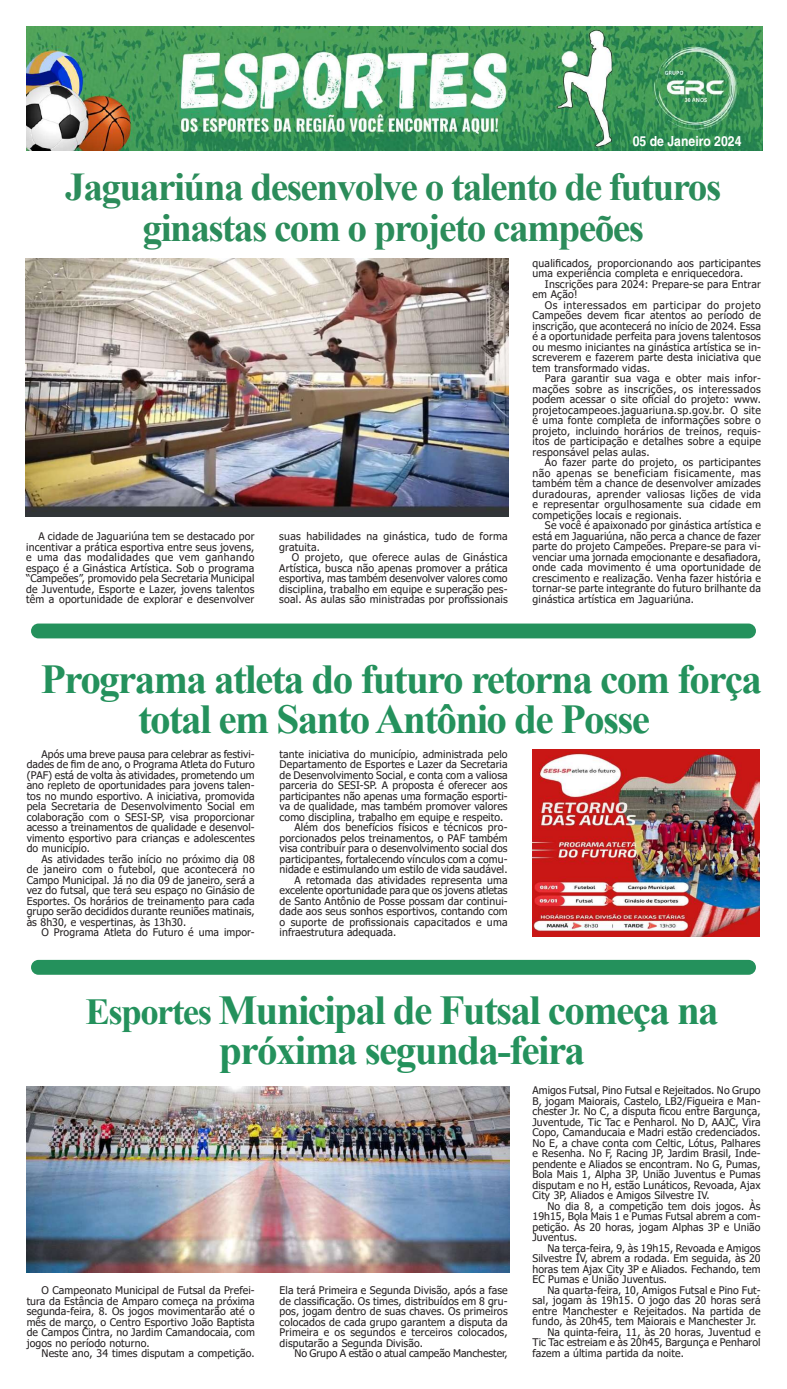
<style>
.page{position:relative;width:787px;height:1389px;background:#fff}
.page>*{position:absolute;margin:0;border:0;box-sizing:border-box;transform-origin:0 0}
.t1{font:700 41.12px/40.2px "Times New Roman";letter-spacing:-.04em;color:#24915c;text-align:center}
.t2{font:700 39.38px/40.2px "Times New Roman";letter-spacing:-.04em;color:#2b8c5a;text-align:center}
.t3{font:700 13.91px "Helvetica";color:#fff;scale:.88 1}
.t4{font:10.5px/10.5px "Tahoma";letter-spacing:.01em;color:#231f20;text-align:justify}
.s1{font-size:36.75px}
</style>
<div class="page">
<img style="left:26px;top:26px;width:735px;height:124px">
<div style="left:31px;top:624px;width:724px;height:14px;background:#24915c;border-radius:7px"></div>
<div style="left:31px;top:960px;width:724px;height:15px;background:#24915c;border-radius:7px"></div>
<img style="left:25px;top:259px;width:483px;height:258px">
<img style="left:532px;top:750px;width:227px;height:187px">
<img style="left:27px;top:1086px;width:482px;height:187px">
<h3 class="t3" style="left:632px;top:133px;width:125px">05 de Janeiro 2024</h3>
<h2 class="t2" style="left:65px;top:166px;width:657px">Jaguariúna desenvolve o talento de futuros ginastas com o projeto campeões</h2>
<p class="t4" style="left:26px;top:532px;width:230px;text-indent:12px">A cidade de Jaguariúna tem se destacado por incentivar a prática esportiva entre seus jovens, e uma das modalidades que vem ganhando espaço é a Ginástica Artística. Sob o programa “Campeões”, promovido pela Secretaria Municipal de Juventude, Esporte e Lazer, jovens talentos têm a oportunidade de explorar e desenvolver</p>
<p class="t4" style="left:279px;top:532px;width:230px">suas habilidades na ginástica, tudo de forma gratuita.</p>
<p class="t4" style="left:279px;top:553px;width:230px;text-indent:12px">O projeto, que oferece aulas de Ginástica Artística, busca não apenas promover a prática esportiva, mas também desenvolver valores como disciplina, trabalho em equipe e superação pes&shy;soal. As aulas são ministradas por profissionais</p>
<p class="t4" style="left:532px;top:258px;width:230px">qualificados, proporcionando aos participantes uma experiência completa e enriquecedora.</p>
<p class="t4" style="left:532px;top:279px;width:230px;text-indent:12px">Inscrições para 2024: Prepare-se para Entrar em Ação!</p>
<p class="t4" style="left:532px;top:300px;width:230px;text-indent:12px">Os interessados em participar do projeto Campeões devem ficar atentos ao período de inscrição, que acontecerá no início de 2024. Essa é a oportunidade perfeita para jovens talentosos ou mesmo iniciantes na ginástica artística se in&shy;screverem e fazerem parte desta iniciativa que tem transformado vidas.</p>
<p class="t4" style="left:532px;top:374px;width:230px;text-indent:12px">Para garantir sua vaga e obter mais infor&shy;mações sobre as inscrições, os interessados podem acessar o site oficial do projeto: www. projetocampeoes.jaguariuna.sp.gov.br. O site é uma fonte completa de informações sobre o projeto, incluindo horários de treinos, requis&shy;itos de participação e detalhes sobre a equipe responsável pelas aulas.</p>
<p class="t4" style="left:532px;top:458px;width:230px;text-indent:12px">Ao fazer parte do projeto, os participantes não apenas se beneficiam fisicamente, mas também têm a chance de desenvolver amizades duradouras, aprender valiosas lições de vida e representar orgulhosamente sua cidade em competições locais e regionais.</p>
<p class="t4" style="left:532px;top:521px;width:230px;text-indent:12px">Se você é apaixonado por ginástica artística e está em Jaguariúna, não perca a chance de fazer parte do projeto Campeões. Prepare-se para vi&shy;venciar uma jornada emocionante e desafiadora, onde cada movimento é uma oportunidade de crescimento e realização. Venha fazer história e tornar-se parte integrante do futuro brilhante da ginástica artística em Jaguariúna.</p>
<h1 class="t1" style="left:41px;top:658px;width:722px">Programa atleta do futuro retorna com força total em Santo Antônio de Posse</h1>
<p class="t4" style="left:27px;top:749px;width:229px;text-indent:15px">Após uma breve pausa para celebrar as festivi&shy;dades de fim de ano, o Programa Atleta do Futuro (PAF) está de volta às atividades, prometendo um ano repleto de oportunidades para jovens talen&shy;tos no mundo esportivo. A iniciativa, promovida pela Secretaria de Desenvolvimento Social em colaboração com o SESI-SP, visa proporcionar acesso a treinamentos de qualidade e desenvol&shy;vimento esportivo para crianças e adolescentes do município.</p>
<p class="t4" style="left:27px;top:854px;width:229px;text-indent:15px">As atividades terão início no próximo dia 08 de janeiro com o futebol, que acontecerá no Campo Municipal. Já no dia 09 de janeiro, será a vez do futsal, que terá seu espaço no Ginásio de Esportes. Os horários de treinamento para cada grupo serão decididos durante reuniões matinais, às 8h30, e vespertinas, às 13h30.</p>
<p class="t4" style="left:42px;top:928px;width:214px">O Programa Atleta do Futuro é uma impor-</p>
<p class="t4" style="left:279px;top:749px;width:229px">tante iniciativa do município, administrada pelo</p>
<p class="t4" style="left:279px;top:760px;width:229px">Departamento de Esportes e Lazer da Secretaria</p>
<p class="t4" style="left:279px;top:770px;width:229px">de Desenvolvimento Social, e conta com a valiosa</p>
<p class="t4" style="left:279px;top:781px;width:229px">parceria do SESI-SP. A proposta é oferecer aos</p>
<p class="t4" style="left:279px;top:791px;width:229px">participantes não apenas uma formação esporti-</p>
<p class="t4" style="left:279px;top:802px;width:229px">va de qualidade, mas também promover valores</p>
<p class="t4" style="left:279px;top:812px;width:225px">como disciplina, trabalho em equipe e respeito.</p>
<p class="t4" style="left:294px;top:823px;width:214px">Além dos benefícios físicos e técnicos pro-</p>
<p class="t4" style="left:279px;top:833px;width:229px">porcionados pelos treinamentos, o PAF também</p>
<p class="t4" style="left:279px;top:844px;width:229px">visa contribuir para o desenvolvimento social dos</p>
<p class="t4" style="left:279px;top:854px;width:229px">participantes, fortalecendo vínculos com a comu-</p>
<p class="t4" style="left:279px;top:865px;width:229px">nidade e estimulando um estilo de vida saudável.</p>
<p class="t4" style="left:294px;top:875px;width:215px">A retomada das atividades representa uma</p>
<p class="t4" style="left:279px;top:886px;width:229px">excelente oportunidade para que os jovens atletas</p>
<p class="t4" style="left:279px;top:896px;width:229px">de Santo Antônio de Posse possam dar continui-</p>
<p class="t4" style="left:279px;top:907px;width:229px">dade aos seus sonhos esportivos, contando com</p>
<p class="t4" style="left:279px;top:917px;width:229px">o suporte de profissionais capacitados e uma</p>
<p class="t4" style="left:279px;top:928px;width:118px">infraestrutura adequada.</p>
<h1 class="t1" style="left:85px;top:989px;width:634px"><span class="s1">Esportes</span> Municipal de Futsal começa na próxima segunda-feira</h1>
<p class="t4" style="left:27px;top:1286px;width:229px;text-indent:15px">O Campeonato Municipal de Futsal da Prefei&shy;tura da Estância de Amparo começa na próxima segunda-feira, 8. Os jogos movimentarão até o mês de março, o Centro Esportivo João Baptista de Campos Cintra, no Jardim Camandocaia, com jogos no período noturno.</p>
<p class="t4" style="left:42px;top:1349px;width:214px">Neste ano, 34 times disputam a competição.</p>
<p class="t4" style="left:279px;top:1286px;width:229px">Ela terá Primeira e Segunda Divisão, após a fase de classificação. Os times, distribuídos em 8 gru&shy;pos, jogam dentro de suas chaves. Os primeiros colocados de cada grupo garantem a disputa da Primeira e os segundos e terceiros colocados, disputarão a Segunda Divisão.</p>
<p class="t4" style="left:294px;top:1349px;width:215px">No Grupo A estão o atual campeão Manchester,</p>
<p class="t4" style="left:532px;top:1086px;width:229px">Amigos Futsal, Pino Futsal e Rejeitados. No Grupo B, jogam Maiorais, Castelo, LB2/Figueira e Man&shy;chester Jr. No C, a disputa ficou entre Bargunça, Juventude, Tic Tac e Penharol. No D, AAJC, Vira Copo, Camanducaia e Madri estão credenciados.<br>No E, a chave conta com Celtic, Lótus, Palhares e Resenha. No F, Racing JP, Jardim Brasil, Inde&shy;pendente e Aliados se encontram. No G, Pumas, Bola Mais 1, Alpha 3P, União Juventus e Pumas disputam e no H, estão Lunáticos, Revoada, Ajax City 3P, Aliados e Amigos Silvestre IV.</p>
<p class="t4" style="left:532px;top:1201px;width:229px;text-indent:15px">No dia 8, a competição tem dois jogos. Às 19h15, Bola Mais 1 e Pumas Futsal abrem a com&shy;petição. Às 20 horas, jogam Alphas 3P e União Juventus.</p>
<p class="t4" style="left:532px;top:1243px;width:229px;text-indent:15px">Na terça-feira, 9, às 19h15, Revoada e Amigos Silvestre IV, abrem a rodada. Em seguida, às 20 horas tem Ajax City 3P e Aliados. Fechando, tem EC Pumas e União Juventus.</p>
<p class="t4" style="left:547px;top:1285px;width:214px">Na quarta-feira, 10, Amigos Futsal e Pino Fut-</p>
<p class="t4" style="left:532px;top:1296px;width:229px">sal, jogam às 19h15. O jogo das 20 horas será</p>
<p class="t4" style="left:532px;top:1306px;width:229px">entre Manchester e Rejeitados. Na partida de</p>
<p class="t4" style="left:532px;top:1317px;width:225px">fundo, às 20h45, tem Maiorais e Manchester Jr.</p>
<p class="t4" style="left:547px;top:1327px;width:215px">Na quinta-feira, 11, às 20 horas, Juventud e</p>
<p class="t4" style="left:532px;top:1338px;width:229px">Tic Tac estreiam e às 20h45, Bargunça e Penharol</p>
<p class="t4" style="left:532px;top:1348px;width:153px">fazem a última partida da noite.</p>
</div>
